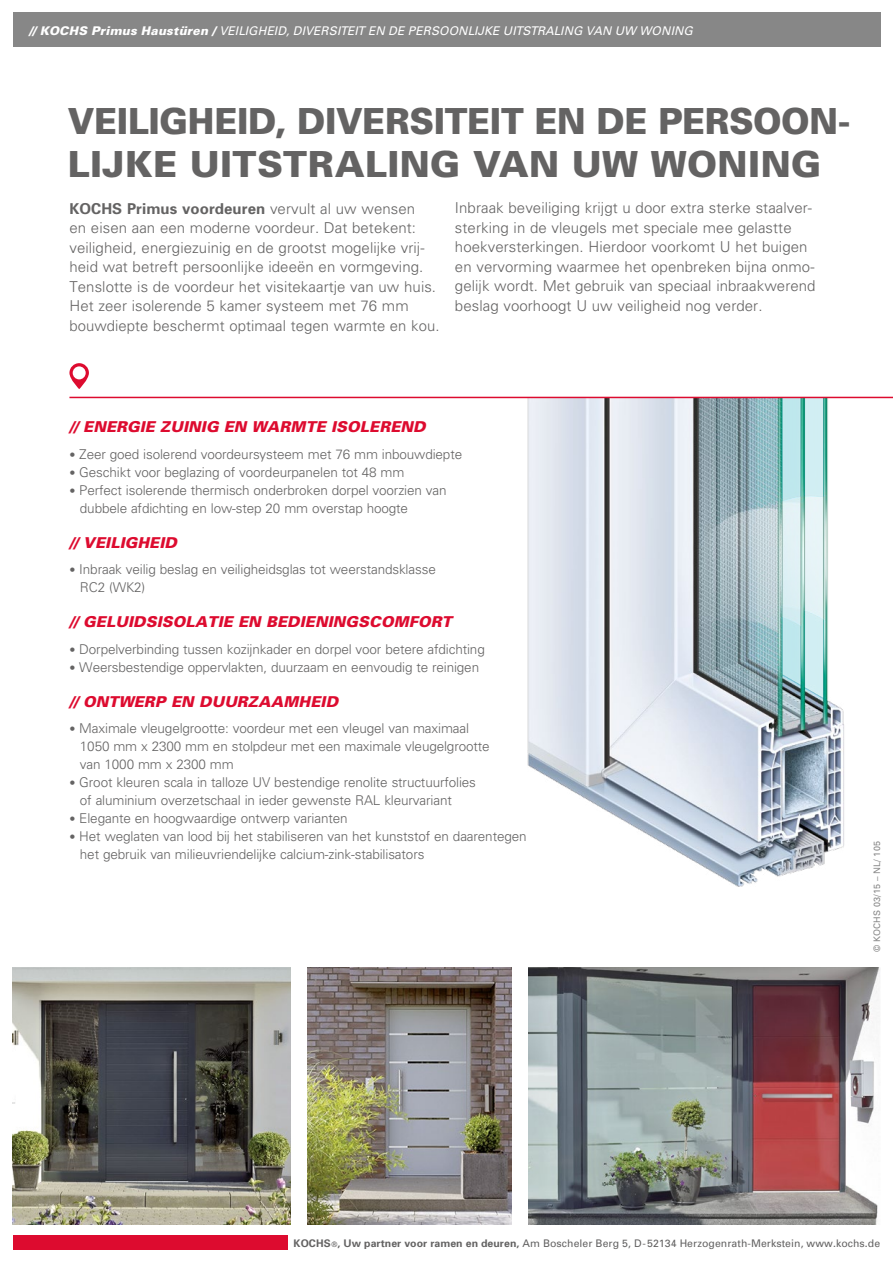
<style>
.page{position:relative;width:893px;height:1263px;background:#fff}
.page>*{position:absolute;margin:0;border:0;box-sizing:border-box;transform-origin:0 0}
.t1{font:900 36px/43.2px "Univers";color:#646363;scale:.95 1}
.t2{font:300 15px/19.5px "Univers";letter-spacing:.005em;color:#646363}
.t3{font:italic 900 15px "Univers";letter-spacing:.01em;color:#dd0b2f}
.t4{font:300 13.5px/18px "Univers";letter-spacing:-.01em;color:#646363}
.t5{font:italic 12px "Univers";letter-spacing:.005em;color:#fff}
.t6{font:10.5px "Univers";letter-spacing:.005em;color:#646363}
.t7{font:9px "Univers";letter-spacing:.01em;color:#878787}
.s1{font-weight:900}
.s2{font-weight:700}
.s3{font-size:12px}
.s4{font-size:7.5px}
</style>
<div class="page">
<img style="left:506px;top:398px;width:346px;height:489px">
<div style="left:13px;top:13px;width:867px;height:34px;background:#878787"></div>
<svg style="left:69px;top:363px;width:20px;height:26px"></svg>
<hr style="left:69px;top:397px;width:824px;height:1px;background:#dd0b2f">
<img style="left:13px;top:967px;width:278px;height:258px">
<img style="left:308px;top:967px;width:204px;height:258px">
<img style="left:529px;top:967px;width:351px;height:258px">
<div style="left:13px;top:1235px;width:274px;height:15px;background:#dd0b2f"></div>
<p class="t5" style="left:29px;top:23px;width:665px"><span class="s1">// KOCHS Primus Haustüren /</span> VEILIGHEID, DIVERSITEIT EN DE PERSOONLIJKE UITSTRALING VAN UW WONING</p>
<h1 class="t1" style="left:68px;top:99px;width:825px">VEILIGHEID, DIVERSITEIT EN DE PERSOON-<br>LIJKE UITSTRALING VAN UW WONING</h1>
<p class="t2" style="left:69px;top:198px;width:372px"><span class="s2">KOCHS Primus voordeuren</span> vervult al uw wensen<br>en eisen aan een moderne voordeur. Dat betekent: veiligheid, energiezuinig en de grootst mogelijke vrij&shy;heid wat betreft persoonlijke ideeën en vormgeving.<br>Tenslotte is de voordeur het visitekaartje van uw huis.<br>Het zeer isolerende 5 kamer systeem met 76 mm bouwdiepte beschermt optimaal tegen warmte en kou.</p>
<p class="t2" style="left:455px;top:198px;width:362px">Inbraak beveiliging krijgt u door extra sterke staalver&shy;sterking in de vleugels met speciale mee gelastte hoekversterkingen. Hierdoor voorkomt U het buigen en vervorming waarmee het openbreken bijna onmo&shy;gelijk wordt. Met gebruik van speciaal inbraakwerend beslag voorhoogt U uw veiligheid nog verder.</p>
<p class="t3" style="left:69px;top:417px;width:358px">// ENERGIE ZUINIG EN WARMTE ISOLEREND</p>
<p class="t4" style="left:69px;top:444px;width:394px"><span class="s3">•</span> Zeer goed isolerend voordeursysteem met 76 mm inbouwdiepte</p>
<p class="t4" style="left:69px;top:462px;width:336px"><span class="s3">•</span> Geschikt voor beglazing of voordeurpanelen tot 48 mm</p>
<p class="t4" style="left:80px;top:480px;width:368px;text-indent:-10px"><span class="s3">•</span> Perfect isolerende thermisch onderbroken dorpel voorzien van dubbele afdichting en low-step 20 mm overstap hoogte</p>
<p class="t3" style="left:69px;top:533px;width:109px">// VEILIGHEID</p>
<p class="t4" style="left:80px;top:560px;width:357px;text-indent:-10px"><span class="s3">•</span> Inbraak veilig beslag en veiligheidsglas tot weerstandsklasse<br>RC2 (WK2)</p>
<p class="t3" style="left:69px;top:612px;width:384px">// GELUIDSISOLATIE EN BEDIENINGSCOMFORT</p>
<p class="t4" style="left:69px;top:639px;width:417px"><span class="s3">•</span> Dorpelverbinding tussen kozijnkader en dorpel voor betere afdichting</p>
<p class="t4" style="left:69px;top:657px;width:411px"><span class="s3">•</span> Weersbestendige oppervlakten, duurzaam en eenvoudig te reinigen</p>
<p class="t3" style="left:69px;top:692px;width:270px">// ONTWERP EN DUURZAAMHEID</p>
<p class="t4" style="left:80px;top:719px;width:411px;text-indent:-10px"><span class="s3">•</span> Maximale vleugelgrootte: voordeur met een vleugel van maximaal<br>1050 mm x 2300 mm en stolpdeur met een maximale vleugelgrootte van 1000 mm x 2300 mm</p>
<p class="t4" style="left:80px;top:773px;width:398px;text-indent:-10px"><span class="s3">•</span> Groot kleuren scala in talloze UV bestendige renolite structuurfolies of aluminium overzetschaal in ieder gewenste RAL kleurvariant</p>
<p class="t4" style="left:69px;top:809px;width:280px"><span class="s3">•</span> Elegante en hoogwaardige ontwerp varianten</p>
<p class="t4" style="left:80px;top:827px;width:448px;text-indent:-10px"><span class="s3">•</span> Het weglaten van lood bij het stabiliseren van het kunststof en daarentegen het gebruik van milieuvriendelijke calcium-zink-stabilisators</p>
<p class="t7" style="left:871px;top:952px;width:113px;rotate:-90deg">© KOCHS 03/15 – NL/ 105</p>
<p class="t6" style="left:294px;top:1236px;width:588px"><span class="s2">KOCHS</span><span class="s4">®</span><span class="s2">, Uw partner voor ramen en deuren,</span> Am Boscheler Berg 5, D-52134 Herzogenrath-Merkstein, www.kochs.de</p>
</div>
